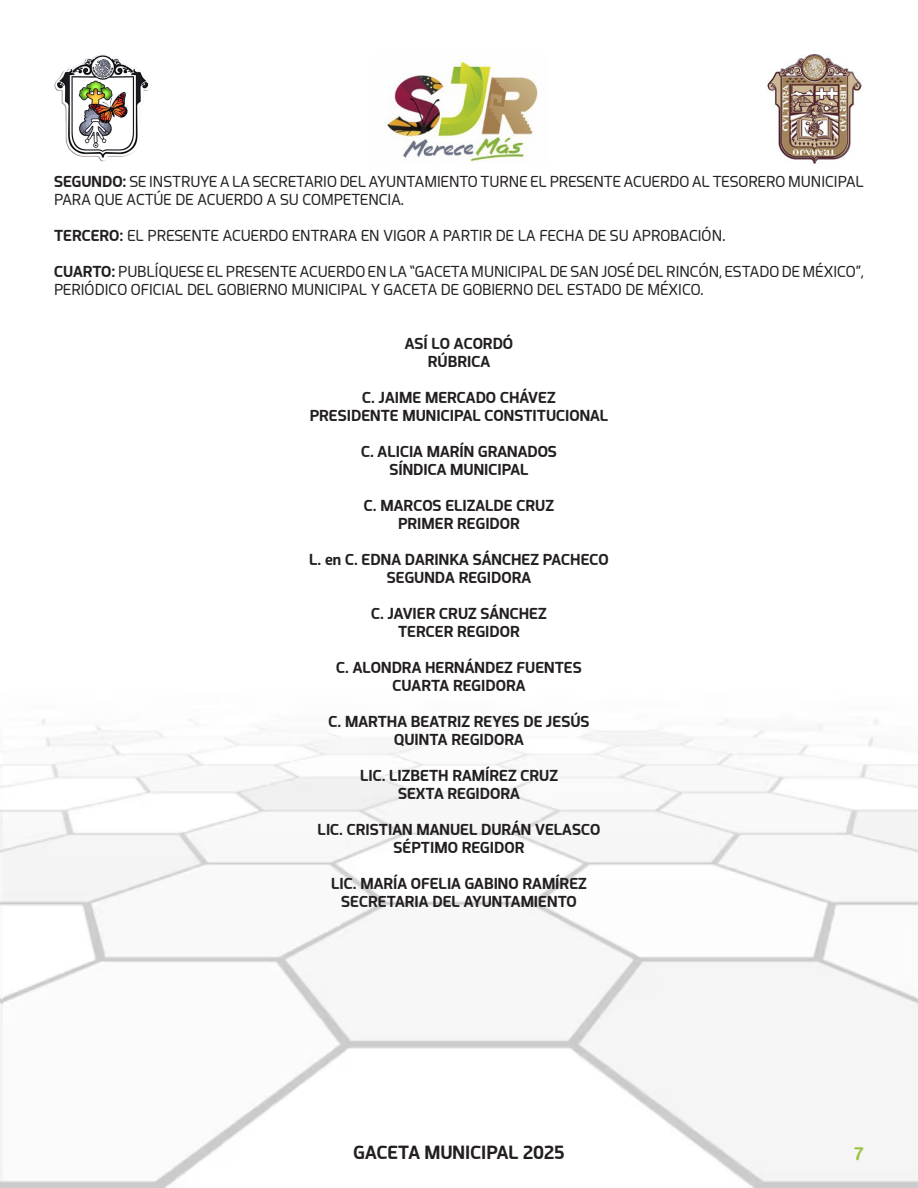
<style>
.page{position:relative;width:918px;height:1188px;background:#fff}
.page>*{position:absolute;margin:0;border:0;box-sizing:border-box;transform-origin:0 0}
.t1{font:700 18px "Acephimere";color:#231f20}
.t2{font:18px "Arial Rounded MT Bold";color:#9ac23b}
.t3{font:700 15px/18px "Acephimere";color:#231f20;text-align:center}
.t4{font:15px/18px "Acephimere";color:#231f20}
.s1{font-weight:700}
</style>
<div class="page">
<img style="left:2px;top:719px;width:916px;height:469px">
<img style="left:386px;top:62px;width:152px;height:100px">
<img style="left:54px;top:55px;width:97px;height:107px">
<img style="left:767px;top:54px;width:95px;height:110px">
<p class="t4" style="left:54px;top:172px;width:812px"><span class="s1">SEGUNDO:</span> SE INSTRUYE A LA SECRETARIO DEL AYUNTAMIENTO TURNE EL PRESENTE ACUERDO AL TESORERO MUNICIPAL<br>PARA QUE ACTÚE DE ACUERDO A SU COMPETENCIA.</p>
<p class="t4" style="left:54px;top:226px;width:673px"><span class="s1">TERCERO:</span> EL PRESENTE ACUERDO ENTRARA EN VIGOR A PARTIR DE LA FECHA DE SU APROBACIÓN.</p>
<p class="t4" style="left:54px;top:262px;width:812px"><span class="s1">CUARTO:</span> PUBLÍQUESE EL PRESENTE ACUERDO EN LA “GACETA MUNICIPAL DE SAN JOSÉ DEL RINCÓN, ESTADO DE MÉXICO”,<br>PERIÓDICO OFICIAL DEL GOBIERNO MUNICIPAL Y GACETA DE GOBIERNO DEL ESTADO DE MÉXICO.</p>
<p class="t3" style="left:405px;top:334px;width:110px">ASÍ LO ACORDÓ<br>RÚBRICA</p>
<p class="t3" style="left:310px;top:388px;width:300px">C. JAIME MERCADO CHÁVEZ<br>PRESIDENTE MUNICIPAL CONSTITUCIONAL</p>
<p class="t3" style="left:361px;top:442px;width:197px">C. ALICIA MARÍN GRANADOS<br>SÍNDICA MUNICIPAL</p>
<p class="t3" style="left:364px;top:496px;width:192px">C. MARCOS ELIZALDE CRUZ<br>PRIMER REGIDOR</p>
<p class="t3" style="left:309px;top:550px;width:301px">L. en C. EDNA DARINKA SÁNCHEZ PACHECO<br>SEGUNDA REGIDORA</p>
<p class="t3" style="left:371px;top:604px;width:177px">C. JAVIER CRUZ SÁNCHEZ<br>TERCER REGIDOR</p>
<p class="t3" style="left:336px;top:658px;width:247px">C. ALONDRA HERNÁNDEZ FUENTES<br>CUARTA REGIDORA</p>
<p class="t3" style="left:328px;top:712px;width:263px">C. MARTHA BEATRIZ REYES DE JESÚS<br>QUINTA REGIDORA</p>
<p class="t3" style="left:360px;top:766px;width:199px">LIC. LIZBETH RAMÍREZ CRUZ<br>SEXTA REGIDORA</p>
<p class="t3" style="left:318px;top:820px;width:284px">LIC. CRISTIAN MANUEL DURÁN VELASCO<br>SÉPTIMO REGIDOR</p>
<p class="t3" style="left:331px;top:874px;width:257px">LIC. MARÍA OFELIA GABINO RAMÍREZ<br>SECRETARIA DEL AYUNTAMIENTO</p>
<p class="t1" style="left:354px;top:1140px;width:212px">GACETA MUNICIPAL 2025</p>
<p class="t2" style="left:853px;top:1143px;width:12px">7</p>
</div>
